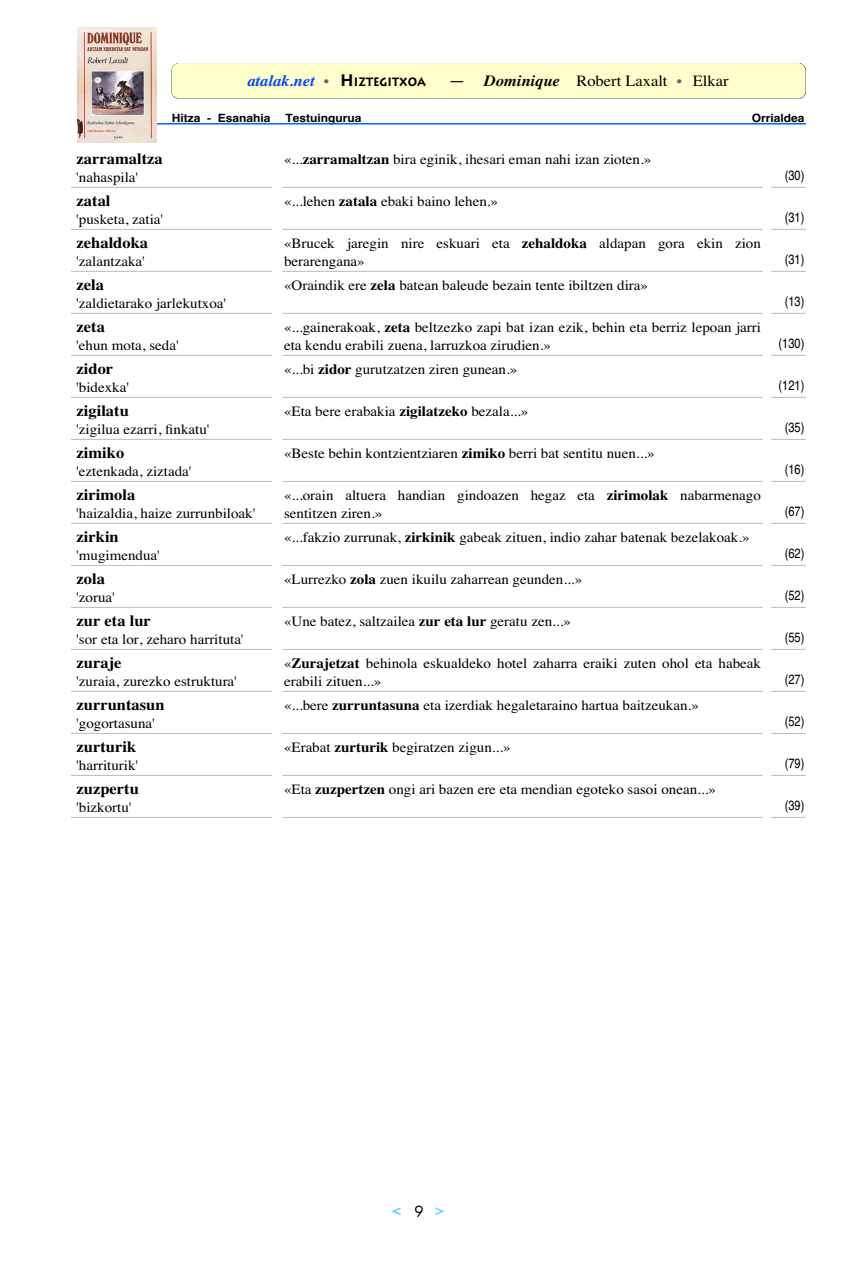
<style>
.page{position:relative;width:864px;height:1263px;background:#fff}
.page>*{position:absolute;margin:0;border:0;box-sizing:border-box;transform-origin:0 0}
.t1{font:15.6px "Times Bold+T42";color:#000;scale:1.05 1}
.t2{font:15.6px "Times Roman+T42";color:#000;scale:1.05 1}
.t3{font:15.6px "Times Bold Italic+T42";color:#0042fe;scale:1.05 1}
.t4{font:15px "Futura";color:#000}
.t5{font:14.25px/18px "Times Roman+T42";color:#000;scale:1.05 1}
.t6{font:14.25px "Times Bold+T42";color:#65ccff;scale:1.05 1}
.t7{font:13.5px "Helvetica Narrow+T42";color:#000}
.t8{font:11.4px "Helvetica Bold+T42";color:#000;scale:1.05 1}
.s1{font-family:"Times Roman+T42";font-size:14.25px;color:#656565}
.s2{font-family:"Lithos";font-weight:700;font-size:16.5px;color:#000}
.s3{font-family:"Lithos";font-weight:700;font-size:12px;color:#000}
.s4{font-family:"Helvetica+T42"}
.s5{font-family:"Times Bold Italic+T42"}
.s6{font-size:14.25px;color:#656565}
.s7{font-family:"Times Bold+T42"}
</style>
<div class="page">
<div style="left:172px;top:63px;width:634px;height:36px;background:#ffc"></div>
<hr style="left:119px;top:123px;width:687px;height:1px;background:#0065ff">
<img style="left:77px;top:27px;width:80px;height:115px">
<hr style="left:71px;top:187px;width:201px;height:1px;background:#bbb">
<hr style="left:283px;top:187px;width:479px;height:1px;background:#bbb">
<hr style="left:771px;top:187px;width:35px;height:1px;background:#bbb">
<hr style="left:71px;top:229px;width:201px;height:1px;background:#bbb">
<hr style="left:283px;top:229px;width:479px;height:1px;background:#bbb">
<hr style="left:771px;top:229px;width:35px;height:1px;background:#bbb">
<hr style="left:71px;top:271px;width:201px;height:1px;background:#bbb">
<hr style="left:283px;top:271px;width:479px;height:1px;background:#bbb">
<hr style="left:771px;top:271px;width:35px;height:1px;background:#bbb">
<hr style="left:71px;top:313px;width:201px;height:1px;background:#bbb">
<hr style="left:283px;top:313px;width:479px;height:1px;background:#bbb">
<hr style="left:771px;top:313px;width:35px;height:1px;background:#bbb">
<hr style="left:71px;top:355px;width:201px;height:1px;background:#bbb">
<hr style="left:283px;top:355px;width:479px;height:1px;background:#bbb">
<hr style="left:771px;top:355px;width:35px;height:1px;background:#bbb">
<hr style="left:71px;top:397px;width:201px;height:1px;background:#bbb">
<hr style="left:283px;top:397px;width:479px;height:1px;background:#bbb">
<hr style="left:771px;top:397px;width:35px;height:1px;background:#bbb">
<hr style="left:71px;top:439px;width:201px;height:1px;background:#bbb">
<hr style="left:283px;top:439px;width:479px;height:1px;background:#bbb">
<hr style="left:771px;top:439px;width:35px;height:1px;background:#bbb">
<hr style="left:71px;top:481px;width:201px;height:1px;background:#bbb">
<hr style="left:283px;top:481px;width:479px;height:1px;background:#bbb">
<hr style="left:771px;top:481px;width:35px;height:1px;background:#bbb">
<hr style="left:71px;top:523px;width:201px;height:1px;background:#bbb">
<hr style="left:283px;top:523px;width:479px;height:1px;background:#bbb">
<hr style="left:771px;top:523px;width:35px;height:1px;background:#bbb">
<hr style="left:71px;top:565px;width:201px;height:1px;background:#bbb">
<hr style="left:283px;top:565px;width:479px;height:1px;background:#bbb">
<hr style="left:771px;top:565px;width:35px;height:1px;background:#bbb">
<hr style="left:71px;top:607px;width:201px;height:1px;background:#bbb">
<hr style="left:283px;top:607px;width:479px;height:1px;background:#bbb">
<hr style="left:771px;top:607px;width:35px;height:1px;background:#bbb">
<hr style="left:71px;top:649px;width:201px;height:1px;background:#bbb">
<hr style="left:283px;top:649px;width:479px;height:1px;background:#bbb">
<hr style="left:771px;top:649px;width:35px;height:1px;background:#bbb">
<hr style="left:71px;top:691px;width:201px;height:1px;background:#bbb">
<hr style="left:283px;top:691px;width:479px;height:1px;background:#bbb">
<hr style="left:771px;top:691px;width:35px;height:1px;background:#bbb">
<hr style="left:71px;top:733px;width:201px;height:1px;background:#bbb">
<hr style="left:283px;top:733px;width:479px;height:1px;background:#bbb">
<hr style="left:771px;top:733px;width:35px;height:1px;background:#bbb">
<hr style="left:71px;top:775px;width:201px;height:1px;background:#bbb">
<hr style="left:283px;top:775px;width:479px;height:1px;background:#bbb">
<hr style="left:771px;top:775px;width:35px;height:1px;background:#bbb">
<hr style="left:71px;top:817px;width:201px;height:1px;background:#bbb">
<hr style="left:283px;top:817px;width:479px;height:1px;background:#bbb">
<hr style="left:771px;top:817px;width:35px;height:1px;background:#bbb">
<p class="t3" style="left:247px;top:66px;width:172px">atalak.net <span class="s1">•</span> <span class="s2">H</span><span class="s3">IZTEGITXOA</span></p>
<p class="t2" style="left:449px;top:75px;width:268px"><span class="s4">—</span> <span class="s5">Dominique</span> Robert Laxalt <span class="s6">•</span> Elkar</p>
<p class="t8" style="left:172px;top:113px;width:95px">Hitza - Esanahia</p>
<p class="t8" style="left:286px;top:113px;width:74px">Testuingurua</p>
<p class="t8" style="left:752px;top:113px;width:52px">Orrialdea</p>
<p class="t1" style="left:77px;top:153px;width:84px">zarramaltza</p>
<p class="t5" style="left:76px;top:169px;width:61px">'nahaspila'</p>
<p class="t5" style="left:284px;top:151px;width:351px">«...<span class="s7">zarramaltzan</span> bira eginik, ihesari eman nahi izan zioten.»</p>
<p class="t7" style="left:785px;top:167px;width:21px">(30)</p>
<p class="t1" style="left:77px;top:195px;width:34px">zatal</p>
<p class="t5" style="left:76px;top:211px;width:84px">'pusketa, zatia'</p>
<p class="t5" style="left:284px;top:193px;width:205px">«...lehen <span class="s7">zatala</span> ebaki baino lehen.»</p>
<p class="t7" style="left:785px;top:209px;width:21px">(31)</p>
<p class="t1" style="left:77px;top:237px;width:70px">zehaldoka</p>
<p class="t5" style="left:76px;top:253px;width:67px">'zalantzaka'</p>
<p class="t5" style="left:284px;top:235px;width:456px">«Brucek jaregin nire eskuari eta <span class="s7">zehaldoka</span> aldapan gora ekin zion berarengana»</p>
<p class="t7" style="left:785px;top:251px;width:21px">(31)</p>
<p class="t1" style="left:77px;top:279px;width:28px">zela</p>
<p class="t5" style="left:76px;top:295px;width:144px">'zaldietarako jarlekutxoa'</p>
<p class="t5" style="left:284px;top:277px;width:348px">«Oraindik ere <span class="s7">zela</span> batean baleude bezain tente ibiltzen dira»</p>
<p class="t7" style="left:785px;top:293px;width:21px">(13)</p>
<p class="t1" style="left:77px;top:321px;width:29px">zeta</p>
<p class="t5" style="left:76px;top:337px;width:99px">'ehun mota, seda'</p>
<p class="t5" style="left:284px;top:319px;width:456px">«...gainerakoak, <span class="s7">zeta</span> beltzezko zapi bat izan ezik, behin eta berriz lepoan jarri eta kendu erabili zuena, larruzkoa zirudien.»</p>
<p class="t7" style="left:779px;top:335px;width:27px">(130)</p>
<p class="t1" style="left:77px;top:363px;width:36px">zidor</p>
<p class="t5" style="left:76px;top:379px;width:52px">'bidexka'</p>
<p class="t5" style="left:284px;top:361px;width:224px">«...bi <span class="s7">zidor</span> gurutzatzen ziren gunean.»</p>
<p class="t7" style="left:779px;top:377px;width:27px">(121)</p>
<p class="t1" style="left:77px;top:405px;width:51px">zigilatu</p>
<p class="t5" style="left:76px;top:421px;width:128px">'zigilua ezarri, finkatu'</p>
<p class="t5" style="left:284px;top:403px;width:234px">«Eta bere erabakia <span class="s7">zigilatzeko</span> bezala...»</p>
<p class="t7" style="left:785px;top:419px;width:21px">(35)</p>
<p class="t1" style="left:77px;top:447px;width:47px">zimiko</p>
<p class="t5" style="left:76px;top:463px;width:111px">'eztenkada, ziztada'</p>
<p class="t5" style="left:284px;top:445px;width:355px">«Beste behin kontzientziaren <span class="s7">zimiko</span> berri bat sentitu nuen...»</p>
<p class="t7" style="left:785px;top:461px;width:21px">(16)</p>
<p class="t1" style="left:77px;top:489px;width:57px">zirimola</p>
<p class="t5" style="left:76px;top:505px;width:172px">'haizaldia, haize zurrunbiloak'</p>
<p class="t5" style="left:284px;top:487px;width:456px">«...orain altuera handian gindoazen hegaz eta <span class="s7">zirimolak</span> nabarmenago sentitzen ziren.»</p>
<p class="t7" style="left:785px;top:503px;width:21px">(67)</p>
<p class="t1" style="left:77px;top:531px;width:42px">zirkin</p>
<p class="t5" style="left:76px;top:547px;width:81px">'mugimendua'</p>
<p class="t5" style="left:284px;top:529px;width:445px">«...fakzio zurrunak, <span class="s7">zirkinik</span> gabeak zituen, indio zahar batenak bezelakoak.»</p>
<p class="t7" style="left:785px;top:545px;width:21px">(62)</p>
<p class="t1" style="left:77px;top:573px;width:29px">zola</p>
<p class="t5" style="left:76px;top:589px;width:38px">'zorua'</p>
<p class="t5" style="left:284px;top:571px;width:286px">«Lurrezko <span class="s7">zola</span> zuen ikuilu zaharrean geunden...»</p>
<p class="t7" style="left:785px;top:587px;width:21px">(52)</p>
<p class="t1" style="left:77px;top:615px;width:72px">zur eta lur</p>
<p class="t5" style="left:76px;top:631px;width:161px">'sor eta lor, zeharo harrituta'</p>
<p class="t5" style="left:284px;top:613px;width:275px">«Une batez, saltzailea <span class="s7">zur eta lur</span> geratu zen...»</p>
<p class="t7" style="left:785px;top:629px;width:21px">(55)</p>
<p class="t1" style="left:77px;top:657px;width:44px">zuraje</p>
<p class="t5" style="left:76px;top:673px;width:155px">'zuraia, zurezko estruktura'</p>
<p class="t5" style="left:284px;top:655px;width:456px">«<span class="s7">Zurajetzat</span> behinola eskualdeko hotel zaharra eraiki zuten ohol eta habeak erabili zituen...»</p>
<p class="t7" style="left:785px;top:671px;width:21px">(27)</p>
<p class="t1" style="left:77px;top:699px;width:85px">zurruntasun</p>
<p class="t5" style="left:76px;top:715px;width:76px">'gogortasuna'</p>
<p class="t5" style="left:284px;top:697px;width:397px">«...bere <span class="s7">zurruntasuna</span> eta izerdiak hegaletaraino hartua baitzeukan.»</p>
<p class="t7" style="left:785px;top:713px;width:21px">(52)</p>
<p class="t1" style="left:77px;top:741px;width:58px">zurturik</p>
<p class="t5" style="left:76px;top:757px;width:61px">'harriturik'</p>
<p class="t5" style="left:284px;top:739px;width:217px">«Erabat <span class="s7">zurturik</span> begiratzen zigun...»</p>
<p class="t7" style="left:785px;top:755px;width:21px">(79)</p>
<p class="t1" style="left:77px;top:783px;width:61px">zuzpertu</p>
<p class="t5" style="left:76px;top:799px;width:54px">'bizkortu'</p>
<p class="t5" style="left:284px;top:781px;width:413px">«Eta <span class="s7">zuzpertzen</span> ongi ari bazen ere eta mendian egoteko sasoi onean...»</p>
<p class="t7" style="left:785px;top:797px;width:21px">(39)</p>
<p class="t4" style="left:414px;top:1201px;width:11px">9</p>
<p class="t6" style="left:392px;top:1205px;width:10px">&lt;</p>
<p class="t6" style="left:436px;top:1205px;width:10px">&gt;</p>
</div>
